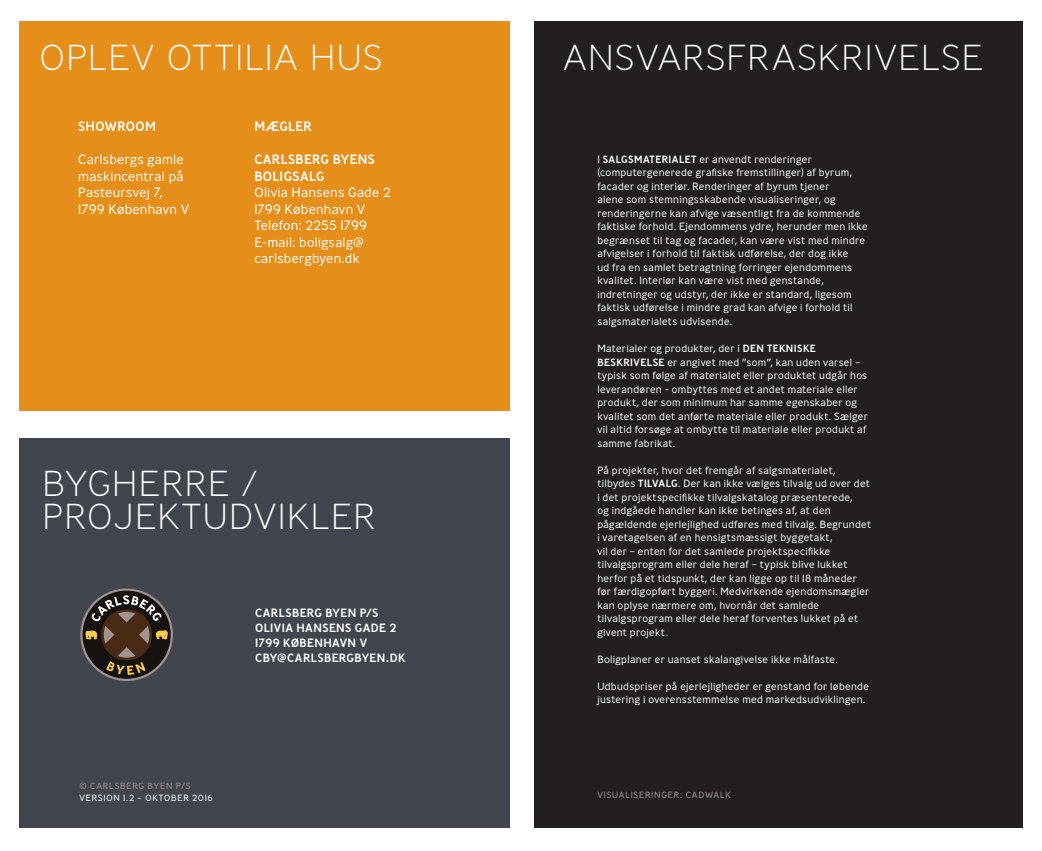
<style>
.page{position:relative;width:1042px;height:851px;background:#fff}
.page>*{position:absolute;margin:0;border:0;box-sizing:border-box;transform-origin:0 0}
.Overskrift_2{font:200 36px "Ministry";letter-spacing:.045em;color:#fff}
.CBY_Factsheets_brød{font:300 13.5px/16.5px "Ministry";letter-spacing:.01em;color:#fff}
.CBY_Factsheets_brød-2{font:500 13.5px/16.5px "Ministry";letter-spacing:.015em;color:#fff}
.CBY_Factsheets_brød-3{font:500 12px "Ministry";letter-spacing:.02em;color:#fff}
.CBY_Factsheets_brød-4{font:300 10.5px/13.5px "Ministry";letter-spacing:.02em;color:#fff}
.CBY_Factsheets_brød-5{font:300 9px "Ministry";letter-spacing:.08em;color:#a19390}
.CBY_Factsheets_brød-6{font:300 9px "Ministry";letter-spacing:.08em;color:#fff}
.s1{font-weight:500}
</style>
<div class="page">
<div style="left:19px;top:21px;width:491px;height:390px;background:#e58e19"></div>
<div style="left:534px;top:21px;width:488px;height:807px;background:#231f20"></div>
<div style="left:19px;top:438px;width:491px;height:390px;background:#41464e"></div>
<svg style="left:80px;top:588px;width:93px;height:93px"></svg>
<p class="Overskrift_2" style="left:40px;top:36px;width:344px">OPLEV OTTILIA HUS</p>
<p class="CBY_Factsheets_brød-2" style="left:78px;top:118px;width:79px">SHOWROOM</p>
<p class="CBY_Factsheets_brød" style="left:78px;top:151px;width:107px">Carlsbergs gamle maskincentral på</p>
<p class="CBY_Factsheets_brød" style="left:78px;top:184px;width:86px">Pasteursvej 7,</p>
<p class="CBY_Factsheets_brød" style="left:78px;top:201px;width:113px">1799 København V</p>
<p class="CBY_Factsheets_brød-2" style="left:254px;top:118px;width:59px">MÆGLER</p>
<p class="CBY_Factsheets_brød-2" style="left:254px;top:151px;width:122px">CARLSBERG BYENS<br>BOLIGSALG</p>
<p class="CBY_Factsheets_brød" style="left:254px;top:184px;width:138px">Olivia Hansens Gade 2</p>
<p class="CBY_Factsheets_brød" style="left:254px;top:201px;width:113px">1799 København V</p>
<p class="CBY_Factsheets_brød" style="left:254px;top:217px;width:114px">Telefon: 2255 1799</p>
<p class="CBY_Factsheets_brød" style="left:254px;top:234px;width:111px">E-mail: boligsalg@ carlsbergbyen.dk</p>
<p class="Overskrift_2" style="left:43px;top:462px;width:216px">BYGHERRE /</p>
<p class="Overskrift_2" style="left:43px;top:495px;width:334px">PROJEKTUDVIKLER</p>
<p class="CBY_Factsheets_brød-3" style="left:255px;top:604px;width:125px">CARLSBERG BYEN P/S</p>
<p class="CBY_Factsheets_brød-3" style="left:255px;top:619px;width:143px">OLIVIA HANSENS GADE 2</p>
<p class="CBY_Factsheets_brød-3" style="left:255px;top:634px;width:114px">1799 KØBENHAVN V</p>
<p class="CBY_Factsheets_brød-3" style="left:255px;top:649px;width:152px">CBY@CARLSBERGBYEN.DK</p>
<p class="CBY_Factsheets_brød-5" style="left:79px;top:780px;width:113px">© CARLSBERG BYEN P/S</p>
<p class="CBY_Factsheets_brød-6" style="left:79px;top:792px;width:135px">VERSION 1.2 – OKTOBER 2016</p>
<p class="Overskrift_2" style="left:563px;top:36px;width:421px">ANSVARSFRASKRIVELSE</p>
<p class="CBY_Factsheets_brød-4" style="left:597px;top:152px;width:272px">I <span class="s1">SALGSMATERIALET</span> er anvendt renderinger (computergenerede grafiske fremstillinger) af byrum, facader og interiør. Renderinger af byrum tjener<br>alene som stemningsskabende visualiseringer, og renderingerne kan afvige væsentligt fra de kommende faktiske forhold. Ejendommens ydre, herunder men ikke begrænset til tag og facader, kan være vist med mindre afvigelser i forhold til faktisk udførelse, der dog ikke<br>ud fra en samlet betragtning forringer ejendommens kvalitet. Interiør kan være vist med genstande, indretninger og udstyr, der ikke er standard, ligesom faktisk udførelse i mindre grad kan afvige i forhold til salgsmaterialets udvisende.</p>
<p class="CBY_Factsheets_brød-4" style="left:597px;top:341px;width:272px">Materialer og produkter, der i <span class="s1">DEN TEKNISKE BESKRIVELSE</span> er angivet med ”som”, kan uden varsel – typisk som følge af materialet eller produktet udgår hos leverandøren - ombyttes med et andet materiale eller produkt, der som minimum har samme egenskaber og kvalitet som det anførte materiale eller produkt. Sælger vil altid forsøge at ombytte til materiale eller produkt af samme fabrikat.</p>
<p class="CBY_Factsheets_brød-4" style="left:597px;top:463px;width:275px">På projekter, hvor det fremgår af salgsmaterialet, tilbydes <span class="s1">TILVALG</span>. Der kan ikke vælges tilvalg ud over det i det projektspecifikke tilvalgskatalog præsenterede,<br>og indgåede handler kan ikke betinges af, at den pågældende ejerlejlighed udføres med tilvalg. Begrundet i varetagelsen af en hensigtsmæssigt byggetakt,<br>vil der – enten for det samlede projektspecifikke tilvalgsprogram eller dele heraf – typisk blive lukket herfor på et tidspunkt, der kan ligge op til 18 måneder før færdigopført byggeri. Medvirkende ejendomsmægler kan oplyse nærmere om, hvornår det samlede tilvalgsprogram eller dele heraf forventes lukket på et givent projekt.</p>
<p class="CBY_Factsheets_brød-4" style="left:597px;top:652px;width:242px">Boligplaner er uanset skalangivelse ikke målfaste.</p>
<p class="CBY_Factsheets_brød-4" style="left:597px;top:679px;width:273px">Udbudspriser på ejerlejligheder er genstand for løbende justering i overensstemmelse med markedsudviklingen.</p>
<p class="CBY_Factsheets_brød-5" style="left:597px;top:788px;width:135px">VISUALISERINGER: CADWALK</p>
</div>
